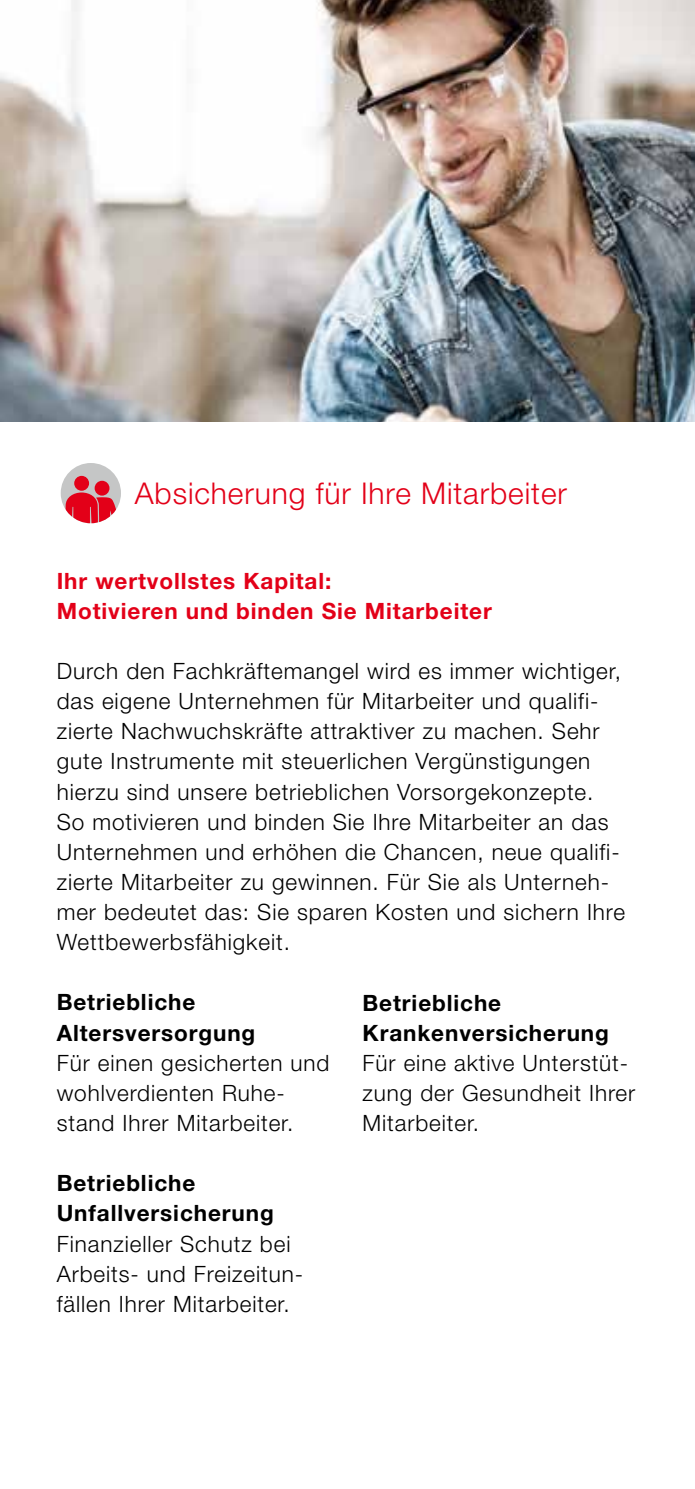
<style>
.page{position:relative;width:695px;height:1489px;background:#fff}
.page>*{position:absolute;margin:0;border:0;box-sizing:border-box;transform-origin:0 0}
.t1{font:300 30px "Helvetica Neue LT Pro";letter-spacing:.03em;color:#e30018}
.t2{font:300 22.5px/30.2px "Helvetica Neue LT Pro";letter-spacing:.04em;color:#000}
.t3{font:700 22.5px/30.2px "Helvetica Neue LT Pro";letter-spacing:.04em;color:#000}
.t4{font:700 22.5px/30.2px "Helvetica Neue LT Pro";letter-spacing:.04em;color:#e30018}
</style>
<div class="page">
<img style="left:0;top:0;width:694px;height:422px">
<div style="left:61px;top:463px;width:60px;height:60px;background:#c5c6c6;border-radius:50%"></div>
<svg style="left:65px;top:476px;width:56px;height:47px"></svg>
<h1 class="t1" style="left:135px;top:474px;width:433px">Absicherung für Ihre Mitarbeiter</h1>
<p class="t4" style="left:57px;top:565px;width:436px">Ihr wertvollstes Kapital:<br>Motivieren und binden Sie Mitarbeiter</p>
<p class="t2" style="left:57px;top:655px;width:570px">Durch den Fachkräftemangel wird es immer wichtiger, das eigene Unternehmen für Mitarbeiter und qualifi&shy;zierte Nachwuchskräfte attraktiver zu machen. Sehr gute Instrumente mit steuerlichen Vergünstigungen hierzu sind unsere betrieblichen Vorsorgekonzepte.<br>So motivieren und binden Sie Ihre Mitarbeiter an das Unternehmen und erhöhen die Chancen, neue qualifi&shy;zierte Mitarbeiter zu gewinnen. Für Sie als Unterneh&shy;mer bedeutet das: Sie sparen Kosten und sichern Ihre Wettbewerbsfähigkeit.</p>
<p class="t3" style="left:57px;top:986px;width:200px">Betriebliche<br>Altersversorgung</p>
<p class="t2" style="left:57px;top:1047px;width:274px">Für einen gesicherten und wohlverdienten Ruhe&shy;stand Ihrer Mitarbeiter.</p>
<p class="t3" style="left:57px;top:1167px;width:218px">Betriebliche<br>Unfallversicherung</p>
<p class="t2" style="left:57px;top:1227px;width:245px">Finanzieller Schutz bei<br>Arbeits- und Freizeitun&shy;fällen Ihrer Mitarbeiter.</p>
<p class="t3" style="left:362px;top:986px;width:248px">Betriebliche<br>Krankenversicherung</p>
<p class="t2" style="left:362px;top:1047px;width:274px">Für eine aktive Unterstüt&shy;zung der Gesundheit Ihrer<br>Mitarbeiter.</p>
</div>
